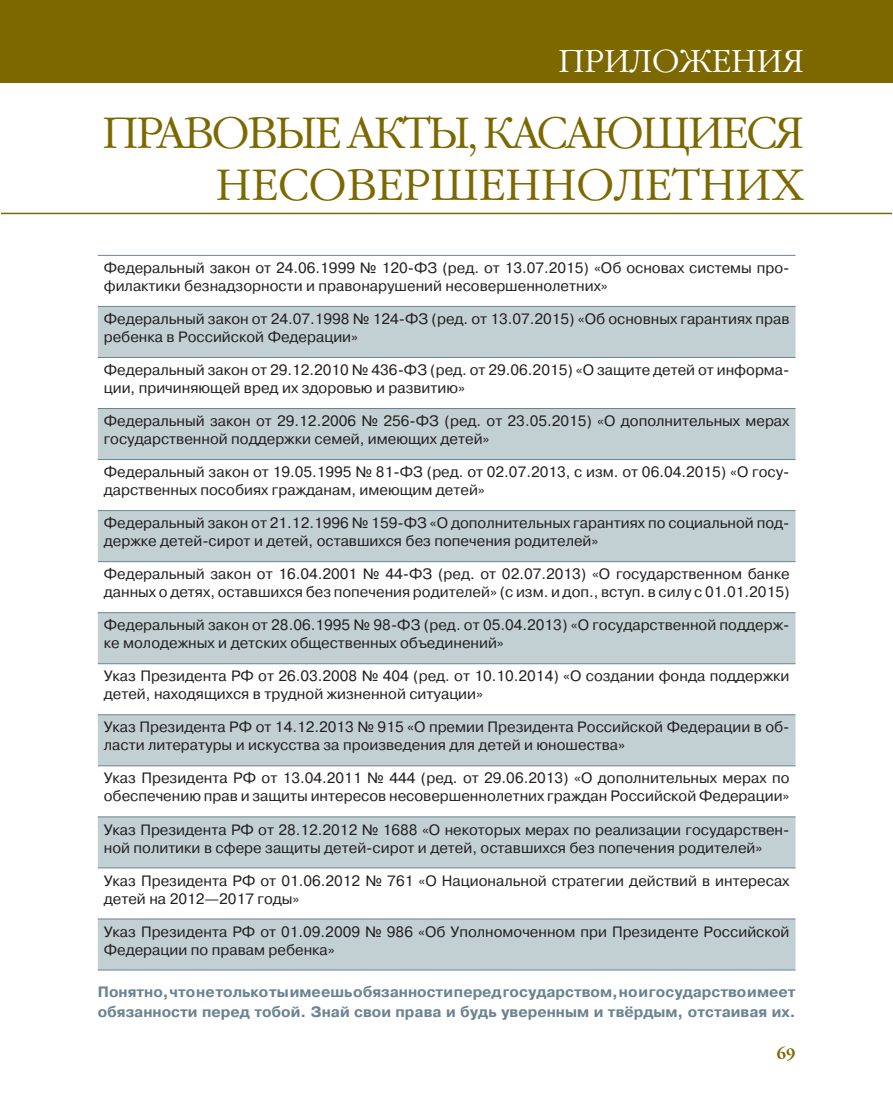
<style>
.page{position:relative;width:893px;height:1106px;background:#fff}
.page>*{position:absolute;margin:0;border:0;box-sizing:border-box;transform-origin:0 0}
.t1{font:300 43.5px/52.2px "Garamond C";letter-spacing:-.05em;color:#7d6800;text-align:right}
.t2{font:300 31.5px "Garamond C";color:#fff}
.t3{font:15px/18px "Pragmatica C";color:#231f20}
.t4{font:700 15px/19.8px "Pragmatica C";color:#6a8492}
.t5{font:700 15px "Garamond C";color:#7d6800}
</style>
<div class="page">
<svg style="left:98px;top:307px;width:697px;height:662px;fill:#c2d0d4"></svg>
<hr style="left:98px;top:255px;width:697px;height:1px;background:#6a8492">
<hr style="left:98px;top:306px;width:697px;height:1px;background:#6a8492">
<hr style="left:98px;top:357px;width:697px;height:1px;background:#6a8492">
<hr style="left:98px;top:408px;width:697px;height:1px;background:#6a8492">
<hr style="left:98px;top:459px;width:697px;height:1px;background:#6a8492">
<hr style="left:98px;top:510px;width:697px;height:1px;background:#6a8492">
<hr style="left:98px;top:561px;width:697px;height:1px;background:#6a8492">
<hr style="left:98px;top:612px;width:697px;height:1px;background:#6a8492">
<hr style="left:98px;top:663px;width:697px;height:1px;background:#6a8492">
<hr style="left:98px;top:714px;width:697px;height:1px;background:#6a8492">
<hr style="left:98px;top:765px;width:697px;height:1px;background:#6a8492">
<hr style="left:98px;top:816px;width:697px;height:1px;background:#6a8492">
<hr style="left:98px;top:867px;width:697px;height:1px;background:#6a8492">
<hr style="left:98px;top:918px;width:697px;height:1px;background:#6a8492">
<hr style="left:98px;top:969px;width:697px;height:1px;background:#6a8492">
<div style="left:0;top:0;width:893px;height:83px;background:#7d6800"></div>
<hr style="left:1px;top:213px;width:891px;height:1px;background:#7d6800">
<h2 class="t2" style="left:558px;top:46px;width:247px">ПРИЛОЖЕНИЯ</h2>
<h1 class="t1" style="left:103px;top:109px;width:703px">ПРАВОВЫЕ АКТЫ, КАСАЮЩИЕСЯ<br>НЕСОВЕРШЕННОЛЕТНИХ</h1>
<p class="t3" style="left:104px;top:260px;width:687px">Федеральный закон от 24.06.1999 № 120-ФЗ (ред. от 13.07.2015) «Об основах системы про&shy;филактики безнадзорности и правонарушений несовершеннолетних»</p>
<p class="t3" style="left:104px;top:311px;width:687px">Федеральный закон от 24.07.1998 № 124-ФЗ (ред. от 13.07.2015) «Об основных гарантиях прав ребенка в Российской Федерации»</p>
<p class="t3" style="left:104px;top:362px;width:687px">Федеральный закон от 29.12.2010 № 436-ФЗ (ред. от 29.06.2015) «О защите детей от информа&shy;ции, причиняющей вред их здоровью и развитию»</p>
<p class="t3" style="left:104px;top:413px;width:687px">Федеральный закон от 29.12.2006 № 256-ФЗ (ред. от 23.05.2015) «О дополнительных мерах государственной поддержки семей, имеющих детей»</p>
<p class="t3" style="left:104px;top:464px;width:687px">Федеральный закон от 19.05.1995 № 81-ФЗ (ред. от 02.07.2013, с изм. от 06.04.2015) «О госу&shy;дарственных пособиях гражданам, имеющим детей»</p>
<p class="t3" style="left:104px;top:515px;width:687px">Федеральный закон от 21.12.1996 № 159-ФЗ «О дополнительных гарантиях по социальной под&shy;держке детей-сирот и детей, оставшихся без попечения родителей»</p>
<p class="t3" style="left:104px;top:566px;width:687px">Федеральный закон от 16.04.2001 № 44-ФЗ (ред. от 02.07.2013) «О государственном банке данных о детях, оставшихся без попечения родителей» (с изм. и доп., вступ. в силу с 01.01.2015)</p>
<p class="t3" style="left:104px;top:617px;width:687px">Федеральный закон от 28.06.1995 № 98-ФЗ (ред. от 05.04.2013) «О государственной поддерж&shy;ке молодежных и детских общественных объединений»</p>
<p class="t3" style="left:104px;top:669px;width:687px">Указ Президента РФ от 26.03.2008 № 404 (ред. от 10.10.2014) «О создании фонда поддержки детей, находящихся в трудной жизненной ситуации»</p>
<p class="t3" style="left:104px;top:720px;width:687px">Указ Президента РФ от 14.12.2013 № 915 «О премии Президента Российской Федерации в об&shy;ласти литературы и искусства за произведения для детей и юношества»</p>
<p class="t3" style="left:104px;top:771px;width:687px">Указ Президента РФ от 13.04.2011 № 444 (ред. от 29.06.2013) «О дополнительных мерах по обеспечению прав и защиты интересов несовершеннолетних граждан Российской Федерации»</p>
<p class="t3" style="left:104px;top:822px;width:687px">Указ Президента РФ от 28.12.2012 № 1688 «О некоторых мерах по реализации государствен&shy;ной политики в сфере защиты детей-сирот и детей, оставшихся без попечения родителей»</p>
<p class="t3" style="left:104px;top:873px;width:687px">Указ Президента РФ от 01.06.2012 № 761 «О Национальной стратегии действий в интересах детей на 2012—2017 годы»</p>
<p class="t3" style="left:104px;top:924px;width:687px">Указ Президента РФ от 01.09.2009 № 986 «Об Уполномоченном при Президенте Российской<br>Федерации по правам ребенка»</p>
<p class="t4" style="left:98px;top:983px;width:699px">Понятно, что не только ты имеешь обязанности перед государством, но и государство имеет обязанности перед тобой. Знай свои права и будь уверенным и твёрдым, отстаивая их.</p>
<p class="t5" style="left:777px;top:1046px;width:20px">69</p>
</div>
